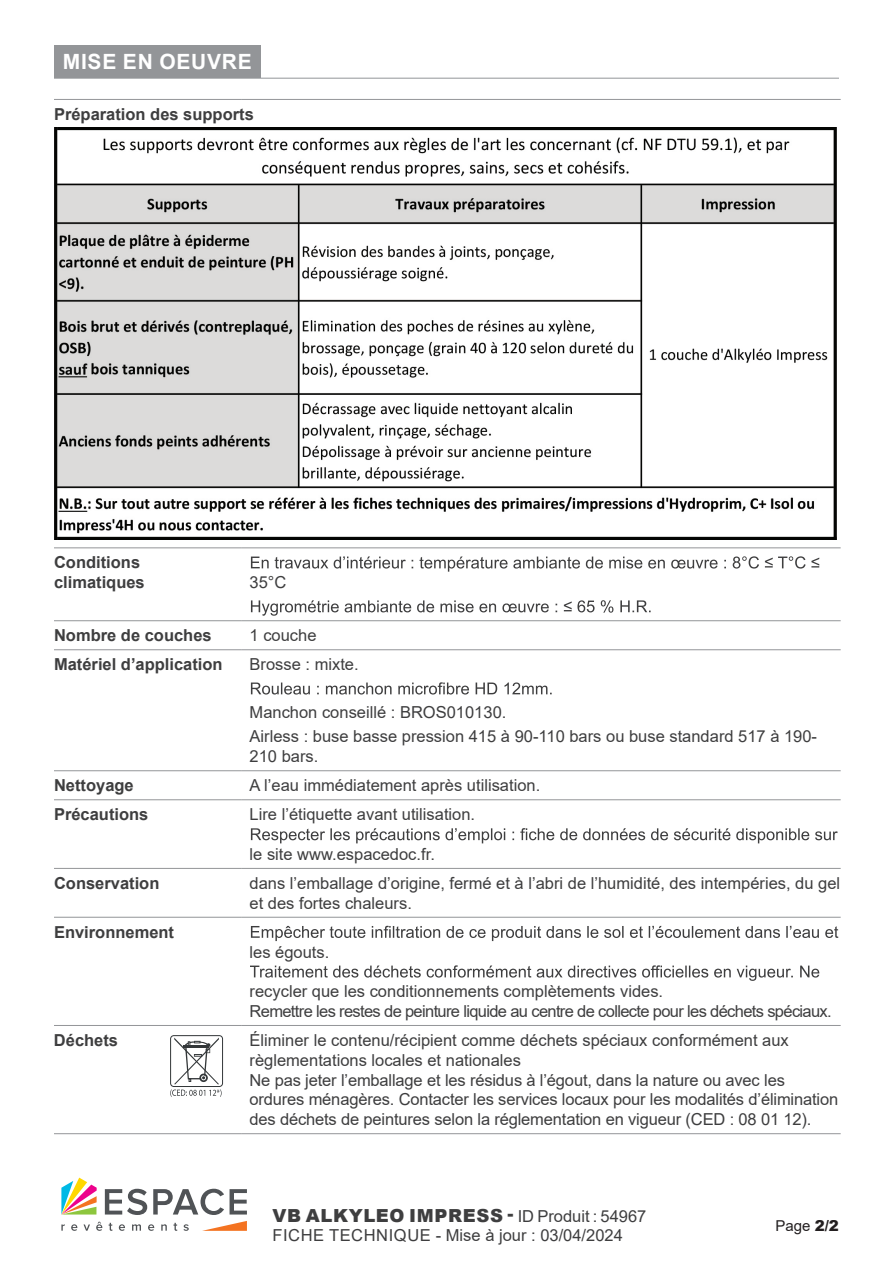
<style>
.page{position:relative;width:893px;height:1263px;background:#fff}
.page>*{position:absolute;margin:0;border:0;box-sizing:border-box;transform-origin:0 0}
.t1{font:700 21px "Arial";letter-spacing:.035em;color:#fff}
.t2{font:900 18px "Arial";letter-spacing:.035em;color:#3e3e3f}
.t3{font:16.5px/19.8px "Arial";color:#3e3e3f}
.t4{font:700 16.5px/19.8px "Arial";color:#3e3e3f}
.t5{font:16.5px/19.8px "Arial";letter-spacing:-.04em;color:#3e3e3f}
.t6{font:16.5px "Arial";letter-spacing:.035em;color:#3e3e3f}
.t7{font:15px "Arial";color:#231f20}
.s1{font-weight:400;font-size:16.5px}
.s2{font-weight:900}
</style>
<div class="page">
<svg style="left:61px;top:1224px;width:4px;height:7px"></svg>
<svg style="left:71px;top:1224px;width:6px;height:7px"></svg>
<svg style="left:84px;top:1224px;width:6px;height:7px"></svg>
<svg style="left:96px;top:1222px;width:6px;height:9px"></svg>
<svg style="left:109px;top:1223px;width:4px;height:8px"></svg>
<svg style="left:119px;top:1224px;width:6px;height:7px"></svg>
<svg style="left:132px;top:1224px;width:9px;height:7px"></svg>
<svg style="left:148px;top:1224px;width:6px;height:7px"></svg>
<svg style="left:161px;top:1224px;width:6px;height:7px"></svg>
<svg style="left:173px;top:1223px;width:4px;height:8px"></svg>
<svg style="left:184px;top:1224px;width:5px;height:7px"></svg>
<svg style="left:105px;top:1189px;width:42px;height:26px"></svg>
<svg style="left:153px;top:1189px;width:71px;height:26px"></svg>
<svg style="left:230px;top:1189px;width:17px;height:25px"></svg>
<svg style="left:202px;top:1221px;width:45px;height:10px"></svg>
<svg style="left:61px;top:1177px;width:36px;height:37px"></svg>
<div style="left:54px;top:45px;width:206px;height:33px;background:#939598"></div>
<hr style="left:54px;top:78px;width:785px;height:1px;background:#939598">
<hr style="left:54px;top:99px;width:187px;height:1px;background:#939598">
<hr style="left:241px;top:99px;width:600px;height:1px;background:#939598">
<hr style="left:54px;top:547px;width:187px;height:1px;background:#939598">
<hr style="left:241px;top:547px;width:600px;height:1px;background:#939598">
<hr style="left:54px;top:620px;width:187px;height:1px;background:#939598">
<hr style="left:241px;top:620px;width:600px;height:1px;background:#939598">
<hr style="left:54px;top:649px;width:187px;height:1px;background:#939598">
<hr style="left:241px;top:649px;width:600px;height:1px;background:#939598">
<hr style="left:54px;top:770px;width:187px;height:1px;background:#939598">
<hr style="left:241px;top:770px;width:600px;height:1px;background:#939598">
<hr style="left:54px;top:799px;width:187px;height:1px;background:#939598">
<hr style="left:241px;top:799px;width:600px;height:1px;background:#939598">
<hr style="left:54px;top:868px;width:187px;height:1px;background:#939598">
<hr style="left:241px;top:868px;width:600px;height:1px;background:#939598">
<hr style="left:54px;top:917px;width:187px;height:1px;background:#939598">
<hr style="left:241px;top:917px;width:600px;height:1px;background:#939598">
<hr style="left:54px;top:1025px;width:187px;height:1px;background:#939598">
<hr style="left:241px;top:1025px;width:600px;height:1px;background:#939598">
<hr style="left:54px;top:1133px;width:187px;height:1px;background:#939598">
<hr style="left:241px;top:1133px;width:600px;height:1px;background:#939598">
<img style="left:54px;top:127px;width:782px;height:412px">
<svg style="left:251px;top:556px;width:568px;height:16px"></svg>
<svg style="left:251px;top:600px;width:400px;height:16px"></svg>
<svg style="left:251px;top:682px;width:301px;height:12px"></svg>
<svg style="left:251px;top:828px;width:587px;height:15px"></svg>
<svg style="left:251px;top:926px;width:587px;height:15px"></svg>
<svg style="left:250px;top:965px;width:569px;height:16px"></svg>
<svg style="left:170px;top:1035px;width:53px;height:62px"></svg>
<p class="t1" style="left:63px;top:47px;width:190px">MISE EN OEUVRE</p>
<p class="t4" style="left:54px;top:104px;width:201px">Préparation des supports</p>
<p class="t4" style="left:54px;top:553px;width:92px">Conditions climatiques</p>
<p class="t3" style="left:250px;top:572px;width:38px">35°C</p>
<p class="t4" style="left:54px;top:626px;width:159px">Nombre de couches</p>
<p class="t3" style="left:250px;top:625px;width:68px">1 couche</p>
<p class="t4" style="left:54px;top:655px;width:170px">Matériel d’application</p>
<p class="t3" style="left:250px;top:654px;width:111px">Brosse : mixte.</p>
<p class="t3" style="left:250px;top:700px;width:569px;line-height:24px">Manchon conseillé : BROS010130.<br>Airless : buse basse pression 415 à 90-110 bars ou buse standard 517 à 190-</p>
<p class="t3" style="left:250px;top:746px;width:70px">210 bars.</p>
<p class="t4" style="left:54px;top:776px;width:81px">Nettoyage</p>
<p class="t3" style="left:250px;top:775px;width:292px">A l’eau immédiatement après utilisation.</p>
<p class="t4" style="left:54px;top:805px;width:96px">Précautions</p>
<p class="t3" style="left:250px;top:804px;width:227px">Lire l’étiquette avant utilisation.</p>
<p class="t3" style="left:250px;top:844px;width:187px">le site www.espacedoc.fr.</p>
<p class="t4" style="left:54px;top:873px;width:107px">Conservation</p>
<p class="t3" style="left:250px;top:873px;width:592px">dans l’emballage d’origine, fermé et à l’abri de l’humidité, des intempéries, du gel et des fortes chaleurs.</p>
<p class="t4" style="left:54px;top:922px;width:122px">Environnement</p>
<p class="t3" style="left:250px;top:942px;width:81px">les égouts.</p>
<p class="t5" style="left:250px;top:981px;width:584px">recycler que les conditionnements complètements vides.<br>Remettre les restes de peinture liquide au centre de collecte pour les déchets spéciaux.</p>
<p class="t4" style="left:54px;top:1030px;width:66px">Déchets</p>
<p class="t3" style="left:249px;top:1030px;width:590px">Éliminer le contenu/récipient comme déchets spéciaux conformément aux règlementations locales et nationales<br>Ne pas jeter l’emballage et les résidus à l’égout, dans la nature ou avec les ordures ménagères. Contacter les services locaux pour les modalités d’élimination des déchets de peintures selon la réglementation en vigueur (CED : 08 01 12).</p>
<p class="t2" style="left:272px;top:1202px;width:375px">VB ALKYLEO IMPRESS - <span class="s1">ID Produit : 54967</span></p>
<p class="t6" style="left:272px;top:1224px;width:352px">FICHE TECHNIQUE - Mise à jour : 03/04/2024</p>
<p class="t7" style="left:776px;top:1216px;width:65px">Page <span class="s2">2/2</span></p>
</div>
